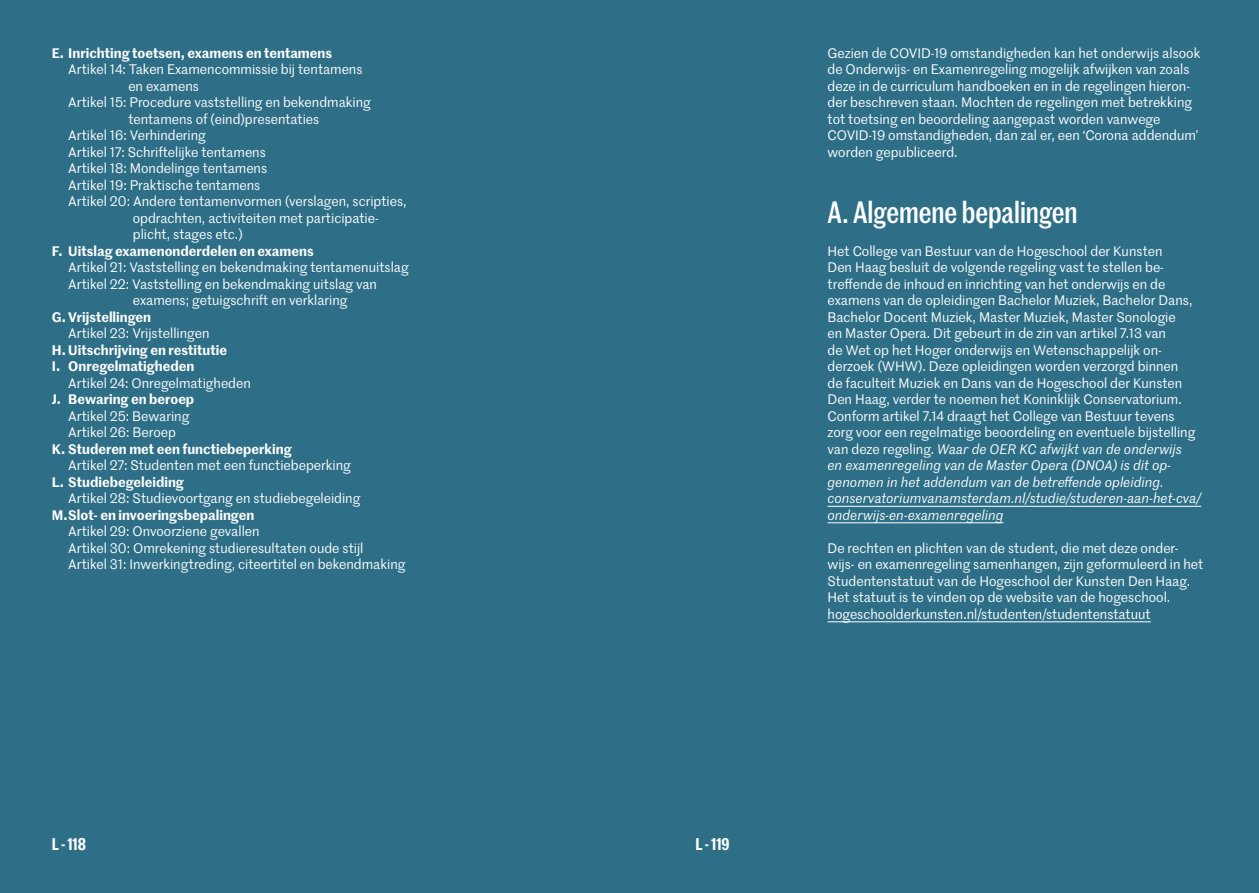
<style>
.page{position:relative;width:1259px;height:893px;background:#fff}
.page>*{position:absolute;margin:0;border:0;box-sizing:border-box;transform-origin:0 0}
.t1{font:500 30px "Marr Sans Cond";color:#fff}
.t2{font:600 16.5px "Marr Sans Cond";letter-spacing:-.005em;color:#fff}
.t3{font:13.5px/16.5px "Marr Sans";color:#fff}
.t4{font:600 13.5px/16.5px "Marr Sans";color:#fff}
.s1{font-style:italic}
</style>
<div class="page">
<div style="left:0;top:0;width:629px;height:893px;background:#2e6f87"></div>
<div style="left:628px;top:0;width:631px;height:893px;background:#2e6f87"></div>
<hr style="left:827px;top:506px;width:374px;height:1px;background:#fff">
<hr style="left:827px;top:522px;width:176px;height:1px;background:#fff">
<hr style="left:827px;top:621px;width:323px;height:1px;background:#fff">
<p class="t4" style="left:52px;top:44px;width:282px">E. Inrichting toetsen, examens en tentamens</p>
<p class="t3" style="left:68px;top:61px;width:296px">Artikel 14: Taken Examencommissie bij tentamens</p>
<p class="t3" style="left:128px;top:77px;width:72px">en examens</p>
<p class="t3" style="left:68px;top:94px;width:304px">Artikel 15: Procedure vaststelling en bekendmaking</p>
<p class="t3" style="left:128px;top:110px;width:192px">tentamens of (eind)presentaties</p>
<p class="t3" style="left:68px;top:127px;width:139px">Artikel 16: Verhindering</p>
<p class="t3" style="left:68px;top:143px;width:199px">Artikel 17: Schriftelijke tentamens</p>
<p class="t3" style="left:68px;top:160px;width:200px">Artikel 18: Mondelinge tentamens</p>
<p class="t3" style="left:68px;top:176px;width:193px">Artikel 19: Praktische tentamens</p>
<p class="t3" style="left:68px;top:193px;width:340px">Artikel 20: Andere tentamenvormen (verslagen, scripties,</p>
<p class="t3" style="left:133px;top:209px;width:247px">opdrachten, activiteiten met participatie-</p>
<p class="t3" style="left:133px;top:226px;width:111px">plicht, stages etc.)</p>
<p class="t4" style="left:52px;top:242px;width:263px">F. Uitslag examenonderdelen en examens</p>
<p class="t3" style="left:68px;top:259px;width:342px">Artikel 21: Vaststelling en bekendmaking tentamenuitslag</p>
<p class="t3" style="left:68px;top:275px;width:310px">Artikel 22: Vaststelling en bekendmaking uitslag van</p>
<p class="t3" style="left:133px;top:292px;width:216px">examens; getuigschrift en verklaring</p>
<p class="t4" style="left:52px;top:308px;width:101px">G. Vrijstellingen</p>
<p class="t3" style="left:68px;top:324px;width:143px">Artikel 23: Vrijstellingen</p>
<p class="t4" style="left:52px;top:341px;width:177px">H. Uitschrijving en restitutie<br>I. Onregelmatigheden</p>
<p class="t3" style="left:68px;top:374px;width:184px">Artikel 24: Onregelmatigheden</p>
<p class="t4" style="left:52px;top:390px;width:144px">J. Bewaring en beroep</p>
<p class="t3" style="left:68px;top:407px;width:122px">Artikel 25: Bewaring<br>Artikel 26: Beroep</p>
<p class="t4" style="left:52px;top:440px;width:241px">K. Studeren met een functiebeperking</p>
<p class="t3" style="left:68px;top:456px;width:284px">Artikel 27: Studenten met een functiebeperking</p>
<p class="t4" style="left:52px;top:473px;width:134px">L. Studiebegeleiding</p>
<p class="t3" style="left:68px;top:489px;width:293px">Artikel 28: Studievoortgang en studiebegeleiding</p>
<p class="t4" style="left:52px;top:506px;width:204px">M.Slot- en invoeringsbepalingen</p>
<p class="t3" style="left:68px;top:522px;width:339px">Artikel 29: Onvoorziene gevallen<br>Artikel 30: Omrekening studieresultaten oude stijl<br>Artikel 31: Inwerkingtreding, citeertitel en bekendmaking</p>
<p class="t2" style="left:52px;top:832px;width:36px">L - 118</p>
<p class="t2" style="left:695px;top:832px;width:36px">L - 119</p>
<p class="t3" style="left:827px;top:44px;width:374px">Gezien de COVID-19 omstandigheden kan het onderwijs alsook de Onderwijs- en Examenregeling mogelijk afwijken van zoals deze in de curriculum handboeken en in de regelingen hieron&shy;der beschreven staan. Mochten de regelingen met betrekking tot toetsing en beoordeling aangepast worden vanwege COVID-19 omstandigheden, dan zal er, een ‘Corona addendum’ worden gepubliceerd.</p>
<h1 class="t1" style="left:827px;top:191px;width:252px">A. Algemene bepalingen</h1>
<p class="t3" style="left:827px;top:242px;width:375px">Het College van Bestuur van de Hogeschool der Kunsten<br>Den Haag besluit de volgende regeling vast te stellen be&shy;treffende de inhoud en inrichting van het onderwijs en de examens van de opleidingen Bachelor Muziek, Bachelor Dans, Bachelor Docent Muziek, Master Muziek, Master Sonologie<br>en Master Opera. Dit gebeurt in de zin van artikel 7.13 van<br>de Wet op het Hoger onderwijs en Wetenschappelijk on&shy;derzoek (WHW). Deze opleidingen worden verzorgd binnen<br>de faculteit Muziek en Dans van de Hogeschool der Kunsten Den Haag, verder te noemen het Koninklijk Conservatorium.<br>Conform artikel 7.14 draagt het College van Bestuur tevens zorg voor een regelmatige beoordeling en eventuele bijstelling van deze regeling. <span class="s1">Waar de OER KC afwijkt van de onderwijs<br>en examenregeling van de Master Opera (DNOA) is dit op&shy;genomen in het addendum van de betreffende opleiding. conservatoriumvanamsterdam.nl/studie/studeren-aan-het-cva/ onderwijs-en-examenregeling</span></p>
<p class="t3" style="left:827px;top:539px;width:377px">De rechten en plichten van de student, die met deze onder&shy;wijs- en examenregeling samenhangen, zijn geformuleerd in het Studentenstatuut van de Hogeschool der Kunsten Den Haag.<br>Het statuut is te vinden op de website van de hogeschool. hogeschoolderkunsten.nl/studenten/studentenstatuut</p>
</div>
